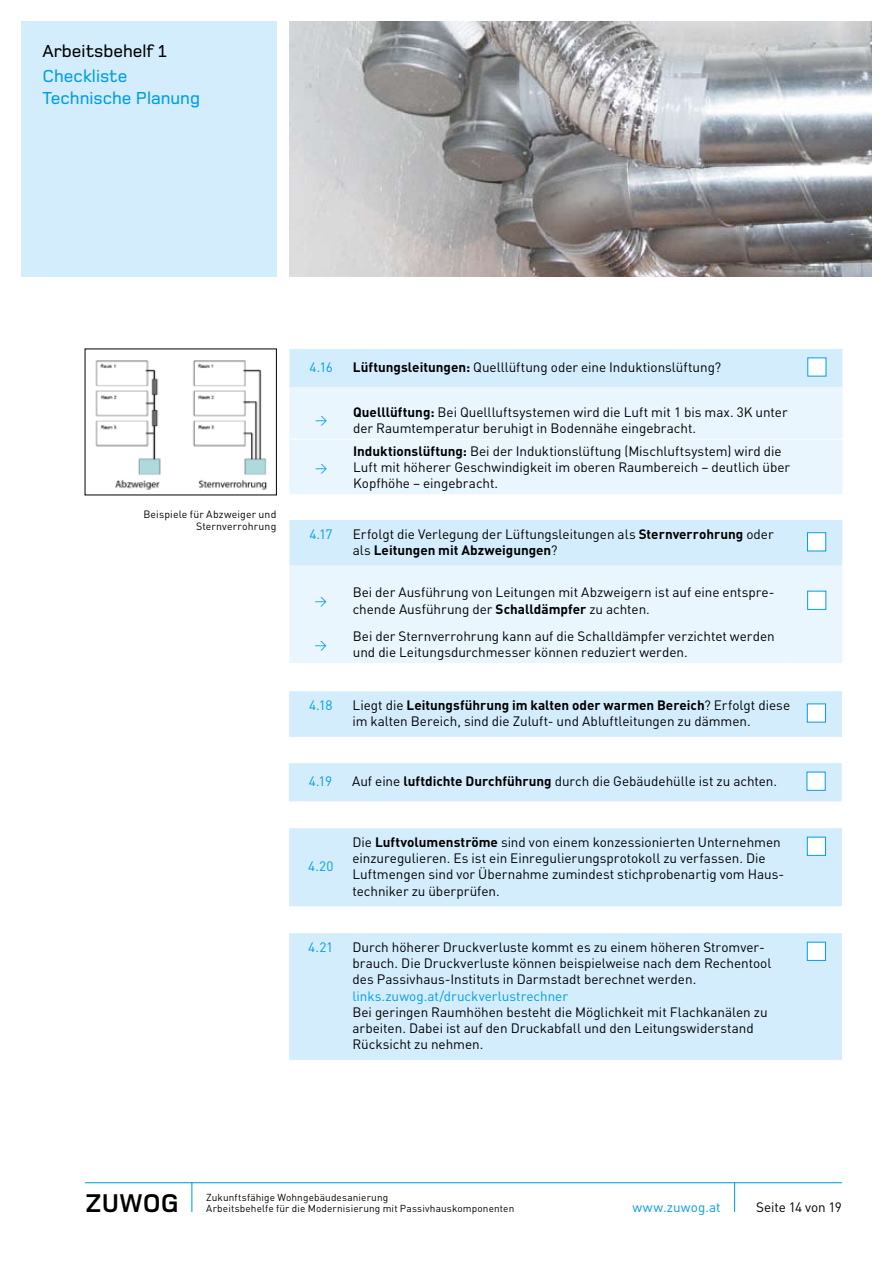
<style>
.page{position:relative;width:893px;height:1263px;background:#fff}
.page>*{position:absolute;margin:0;border:0;box-sizing:border-box;transform-origin:0 0}
.t1{font:700 26.55px "Foundry Monoline";color:#000}
.t2{font:500 18px/21.6px "Foundry Monoline";color:#009ee3}
.t3{font:500 18px "Foundry Monoline";color:#000}
.t4{font:13.5px/16.2px "DIN Pro";color:#000}
.t5{font:13.5px "DIN Pro";color:#009ee3}
.t6{font:13.5px "DIN";letter-spacing:.01em;color:#009ee3}
.t7{font:12px "DIN";color:#009ee3}
.t8{font:10.5px/12.3px "DIN Pro";letter-spacing:.01em;color:#000;text-align:right}
.t9{font:10.05px/11.6px "DIN";letter-spacing:.01em;color:#000}
.s1{font-weight:700}
</style>
<div class="page">
<hr style="left:85px;top:1182px;width:757px;height:1px;background:#009ee3">
<hr style="left:734px;top:1182px;width:1px;height:30px;background:#009ee3">
<hr style="left:191px;top:1182px;width:1px;height:30px;background:#009ee3">
<div style="left:21px;top:21px;width:255px;height:255px;background:#d4edfc"></div>
<div style="left:289px;top:349px;width:553px;height:38px;background:#d4edfc"></div>
<div style="left:289px;top:387px;width:553px;height:107px;background:#e9f6fe"></div>
<hr style="left:290px;top:439px;width:63px;height:1px;background:#fff">
<hr style="left:353px;top:439px;width:438px;height:1px;background:#fff">
<hr style="left:791px;top:439px;width:51px;height:1px;background:#fff">
<svg style="left:807px;top:357px;width:19px;height:20px"></svg>
<img style="left:95px;top:360px;width:172px;height:130px">
<div style="left:289px;top:691px;width:553px;height:46px;background:#d4edfc"></div>
<div style="left:807px;top:703px;width:19px;height:19px;background:#fff;border:1px solid #009ee3"></div>
<div style="left:289px;top:763px;width:553px;height:38px;background:#d4edfc"></div>
<div style="left:806px;top:772px;width:20px;height:19px;background:#fff;border:1px solid #009ee3"></div>
<div style="left:289px;top:828px;width:553px;height:78px;background:#d4edfc"></div>
<div style="left:807px;top:837px;width:19px;height:19px;background:#fff;border:1px solid #009ee3"></div>
<div style="left:289px;top:933px;width:553px;height:127px;background:#d4edfc"></div>
<div style="left:807px;top:942px;width:19px;height:19px;background:#fff;border:1px solid #009ee3"></div>
<div style="left:289px;top:520px;width:553px;height:46px;background:#d4edfc"></div>
<div style="left:289px;top:566px;width:553px;height:97px;background:#e9f6fe"></div>
<div style="left:807px;top:532px;width:19px;height:19px;background:#fff;border:1px solid #009ee3"></div>
<div style="left:807px;top:591px;width:19px;height:19px;background:#fff;border:1px solid #009ee3"></div>
<img style="left:289px;top:21px;width:583px;height:255px">
<h2 class="t3" style="left:43px;top:41px;width:126px">Arbeitsbehelf 1</h2>
<h2 class="t2" style="left:43px;top:66px;width:159px">Checkliste<br>Technische Planung</h2>
<p class="t8" style="left:143px;top:507px;width:134px">Beispiele für Abzweiger und<br>Sternverrohrung</p>
<p class="t5" style="left:309px;top:358px;width:25px">4.16</p>
<p class="t4" style="left:353px;top:359px;width:370px"><span class="s1">Lüftungsleitungen:</span> Quelllüftung oder eine Induktionslüftung?</p>
<p class="t7" style="left:315px;top:413px;width:14px">&gt;</p>
<p class="t4" style="left:353px;top:403px;width:436px"><span class="s1">Quelllüftung:</span> Bei Quellluftsystemen wird die Luft mit 1 bis max. 3K unter der Raumtemperatur beruhigt in Bodennähe eingebracht.</p>
<p class="t7" style="left:315px;top:460px;width:14px">&gt;</p>
<p class="t4" style="left:353px;top:442px;width:439px"><span class="s1">Induktionslüftung:</span> Bei der Induktionslüftung (Mischluftsystem) wird die<br>Luft mit höherer Geschwindigkeit im oberen Raumbereich – deutlich über<br>Kopfhöhe – eingebracht.</p>
<p class="t5" style="left:309px;top:525px;width:25px">4.17</p>
<p class="t4" style="left:353px;top:525px;width:423px">Erfolgt die Verlegung der Lüftungsleitungen als <span class="s1">Sternverrohrung</span> oder als <span class="s1">Leitungen mit Abzweigungen</span>?</p>
<p class="t7" style="left:315px;top:593px;width:14px">&gt;</p>
<p class="t4" style="left:353px;top:584px;width:423px">Bei der Ausführung von Leitungen mit Abzweigern ist auf eine entspre&shy;chende Ausführung der <span class="s1">Schalldämpfer</span> zu achten.</p>
<p class="t7" style="left:315px;top:637px;width:14px">&gt;</p>
<p class="t4" style="left:353px;top:627px;width:423px">Bei der Sternverrohrung kann auf die Schalldämpfer verzichtet werden und die Leitungsdurchmesser können reduziert werden.</p>
<p class="t5" style="left:309px;top:696px;width:25px">4.18</p>
<p class="t4" style="left:352px;top:696px;width:439px">Liegt die <span class="s1">Leitungsführung im kalten oder warmen Bereich</span>? Erfolgt diese im kalten Bereich, sind die Zuluft- und Abluftleitungen zu dämmen.</p>
<p class="t5" style="left:309px;top:772px;width:25px">4.19</p>
<p class="t4" style="left:352px;top:773px;width:427px">Auf eine <span class="s1">luftdichte Durchführung</span> durch die Gebäudehülle ist zu achten.</p>
<p class="t5" style="left:308px;top:857px;width:27px">4.20</p>
<p class="t4" style="left:352px;top:833px;width:433px">Die <span class="s1">Luftvolumenströme</span> sind von einem konzessionierten Unternehmen einzuregulieren. Es ist ein Einregulierungsprotokoll zu verfassen. Die Luftmengen sind vor Übernahme zumindest stichprobenartig vom Haus&shy;techniker zu überprüfen.</p>
<p class="t5" style="left:308px;top:938px;width:26px">4.21</p>
<p class="t4" style="left:352px;top:938px;width:420px">Durch höherer Druckverluste kommt es zu einem höheren Stromver&shy;brauch. Die Druckverluste können beispielweise nach dem Rechentool des Passivhaus-Instituts in Darmstadt berechnet werden.</p>
<p class="t5" style="left:352px;top:986px;width:217px">links.zuwog.at/druckverlustrechner</p>
<p class="t4" style="left:352px;top:1003px;width:417px">Bei geringen Raumhöhen besteht die Möglichkeit mit Flachkanälen zu arbeiten. Dabei ist auf den Druckabfall und den Leitungswiderstand<br>Rücksicht zu nehmen.</p>
<p class="t9" style="left:206px;top:1191px;width:310px">Zukunftsfähige Wohngebäudesanierung<br>Arbeitsbehelfe für die Modernisierung mit Passivhauskomponenten</p>
<p class="t6" style="left:632px;top:1199px;width:90px">www.zuwog.at</p>
<h1 class="t1" style="left:85px;top:1189px;width:95px">ZUWOG</h1>
<p class="t4" style="left:756px;top:1198px;width:87px">Seite 14 von 19</p>
</div>
